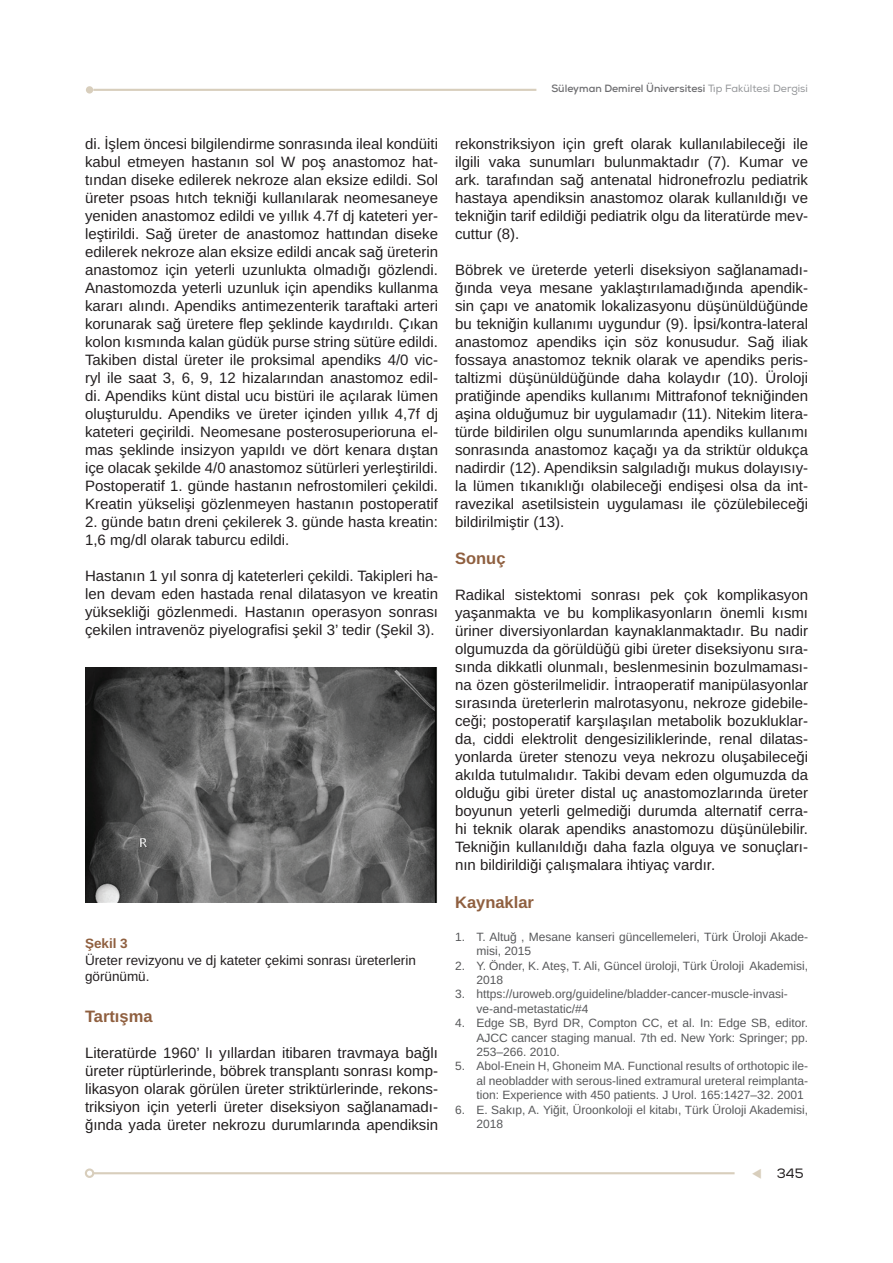
<style>
.page{position:relative;width:893px;height:1263px;background:#fff}
.page>*{position:absolute;margin:0;border:0;box-sizing:border-box;transform-origin:0 0}
.t1{font:700 16.5px "Arimo";color:#8f5f3f}
.t2{font:15px/18px "Arimo";color:#231f20;text-align:justify}
.t3{font:13.5px/16.2px "Arimo";color:#231f20}
.t4{font:700 13.5px "Arimo";color:#8f5f3f}
.t5{font:13.5px "Nexa";color:#231f20}
.t6{font:12px/14.4px "Arimo";color:#57585a}
.t7{font:700 10.5px "Nexa";color:#6b6b6e}
.s1{font-weight:400;color:#939598}
.s2{color:#d8cebc}
</style>
<div class="page">
<hr style="left:93px;top:1172px;width:642px;height:2px;background:#d8cebc">
<div style="left:85px;top:1168px;width:9px;height:10px;border:2px solid #d8cebc;border-radius:50%"></div>
<hr style="left:93px;top:89px;width:443px;height:2px;background:#d8cebc">
<div style="left:86px;top:86px;width:7px;height:8px;background:#d8cebc;border-radius:50%"></div>
<img style="left:85px;top:668px;width:352px;height:234px">
<p class="t2" style="left:85px;top:135px;width:355px">di. İşlem öncesi bilgilendirme sonrasında ileal kondüiti kabul etmeyen hastanın sol W poş anastomoz hat&shy;tından diseke edilerek nekroze alan eksize edildi. Sol üreter psoas hıtch tekniği kullanılarak neomesaneye yeniden anastomoz edildi ve yıllık 4.7f dj kateteri yer&shy;leştirildi. Sağ üreter de anastomoz hattından diseke edilerek nekroze alan eksize edildi ancak sağ üreterin anastomoz için yeterli uzunlukta olmadığı gözlendi.<br>Anastomozda yeterli uzunluk için apendiks kullanma kararı alındı. Apendiks antimezenterik taraftaki arteri korunarak sağ üretere flep şeklinde kaydırıldı. Çıkan kolon kısmında kalan güdük purse string sütüre edildi.<br>Takiben distal üreter ile proksimal apendiks 4/0 vic&shy;ryl ile saat 3, 6, 9, 12 hizalarından anastomoz edil&shy;di. Apendiks künt distal ucu bistüri ile açılarak lümen oluşturuldu. Apendiks ve üreter içinden yıllık 4,7f dj kateteri geçirildi. Neomesane posterosuperioruna el&shy;mas şeklinde insizyon yapıldı ve dört kenara dıştan içe olacak şekilde 4/0 anastomoz sütürleri yerleştirildi.<br>Postoperatif 1. günde hastanın nefrostomileri çekildi.<br>Kreatin yükselişi gözlenmeyen hastanın postoperatif</p>
<p class="t2" style="left:85px;top:513px;width:355px">2. günde batın dreni çekilerek 3. günde hasta kreatin:<br>1,6 mg/dl olarak taburcu edildi.</p>
<p class="t2" style="left:85px;top:567px;width:355px">Hastanın 1 yıl sonra dj kateterleri çekildi. Takipleri ha&shy;len devam eden hastada renal dilatasyon ve kreatin yüksekliği gözlenmedi. Hastanın operasyon sonrası çekilen intravenöz piyelografisi şekil 3’ tedir (Şekil 3).</p>
<p class="t4" style="left:85px;top:934px;width:44px">Şekil 3</p>
<p class="t3" style="left:85px;top:952px;width:332px">Üreter revizyonu ve dj kateter çekimi sonrası üreterlerin görünümü.</p>
<p class="t1" style="left:85px;top:1004px;width:69px">Tartışma</p>
<p class="t2" style="left:85px;top:1044px;width:355px">Literatürde 1960’ lı yıllardan itibaren travmaya bağlı üreter rüptürlerinde, böbrek transplantı sonrası komp&shy;likasyon olarak görülen üreter striktürlerinde, rekons&shy;triksiyon için yeterli üreter diseksiyon sağlanamadı&shy;ğında yada üreter nekrozu durumlarında apendiksin</p>
<p class="t7" style="left:551px;top:82px;width:258px">Süleyman Demirel Üniversitesi <span class="s1">Tıp Fakültesi Dergisi</span></p>
<p class="t2" style="left:455px;top:135px;width:355px">rekonstriksiyon için greft olarak kullanılabileceği ile ilgili vaka sunumları bulunmaktadır (7). Kumar ve ark. tarafından sağ antenatal hidronefrozlu pediatrik hastaya apendiksin anastomoz olarak kullanıldığı ve tekniğin tarif edildiği pediatrik olgu da literatürde mev&shy;cuttur (8).</p>
<p class="t2" style="left:455px;top:261px;width:355px">Böbrek ve üreterde yeterli diseksiyon sağlanamadı&shy;ğında veya mesane yaklaştırılamadığında apendik&shy;sin çapı ve anatomik lokalizasyonu düşünüldüğünde bu tekniğin kullanımı uygundur (9). İpsi/kontra-lateral anastomoz apendiks için söz konusudur. Sağ iliak fossaya anastomoz teknik olarak ve apendiks peris&shy;taltizmi düşünüldüğünde daha kolaydır (10). Üroloji pratiğinde apendiks kullanımı Mittrafonof tekniğinden aşina olduğumuz bir uygulamadır (11). Nitekim litera&shy;türde bildirilen olgu sunumlarında apendiks kullanımı sonrasında anastomoz kaçağı ya da striktür oldukça nadirdir (12). Apendiksin salgıladığı mukus dolayısıy&shy;la lümen tıkanıklığı olabileceği endişesi olsa da int&shy;ravezikal asetilsistein uygulaması ile çözülebileceği bildirilmiştir (13).</p>
<p class="t1" style="left:455px;top:547px;width:52px">Sonuç</p>
<p class="t2" style="left:455px;top:586px;width:355px">Radikal sistektomi sonrası pek çok komplikasyon yaşanmakta ve bu komplikasyonların önemli kısmı üriner diversiyonlardan kaynaklanmaktadır. Bu nadir olgumuzda da görüldüğü gibi üreter diseksiyonu sıra&shy;sında dikkatli olunmalı, beslenmesinin bozulmaması&shy;na özen gösterilmelidir. İntraoperatif manipülasyonlar sırasında üreterlerin malrotasyonu, nekroze gidebile&shy;ceği; postoperatif karşılaşılan metabolik bozukluklar&shy;da, ciddi elektrolit dengesiziliklerinde, renal dilatas&shy;yonlarda üreter stenozu veya nekrozu oluşabileceği akılda tutulmalıdır. Takibi devam eden olgumuzda da olduğu gibi üreter distal uç anastomozlarında üreter boyunun yeterli gelmediği durumda alternatif cerra&shy;hi teknik olarak apendiks anastomozu düşünülebilir.<br>Tekniğin kullanıldığı daha fazla olguya ve sonuçları&shy;nın bildirildiği çalışmalara ihtiyaç vardır.</p>
<p class="t1" style="left:455px;top:891px;width:80px">Kaynaklar</p>
<p class="t6" style="left:476px;top:929px;width:333px;text-indent:-21px">1. T. Altuğ , Mesane kanseri güncellemeleri, Türk Üroloji Akade&shy;misi, 2015</p>
<p class="t6" style="left:476px;top:958px;width:333px;text-indent:-21px">2. Y. Önder, K. Ateş, T. Ali, Güncel üroloji, Türk Üroloji Akademisi,<br>2018</p>
<p class="t6" style="left:476px;top:987px;width:313px;text-indent:-21px">3. https://uroweb.org/guideline/bladder-cancer-muscle-invasi&shy;ve-and-metastatic/#4</p>
<p class="t6" style="left:476px;top:1016px;width:333px;text-align:justify;text-indent:-21px">4. Edge SB, Byrd DR, Compton CC, et al. In: Edge SB, editor.<br>AJCC cancer staging manual. 7th ed. New York: Springer; pp.<br>253–266. 2010.</p>
<p class="t6" style="left:476px;top:1059px;width:333px;text-align:justify;text-indent:-21px">5. Abol-Enein H, Ghoneim MA. Functional results of orthotopic ile&shy;al neobladder with serous-lined extramural ureteral reimplanta&shy;tion: Experience with 450 patients. J Urol. 165:1427–32. 2001</p>
<p class="t6" style="left:476px;top:1102px;width:333px;text-indent:-21px">6. E. Sakıp, A. Yiğit, Üroonkoloji el kitabı, Türk Üroloji Akademisi,<br>2018</p>
<p class="t5" style="left:751px;top:1165px;width:54px"><span class="s2">▼</span> 345</p>
</div>
